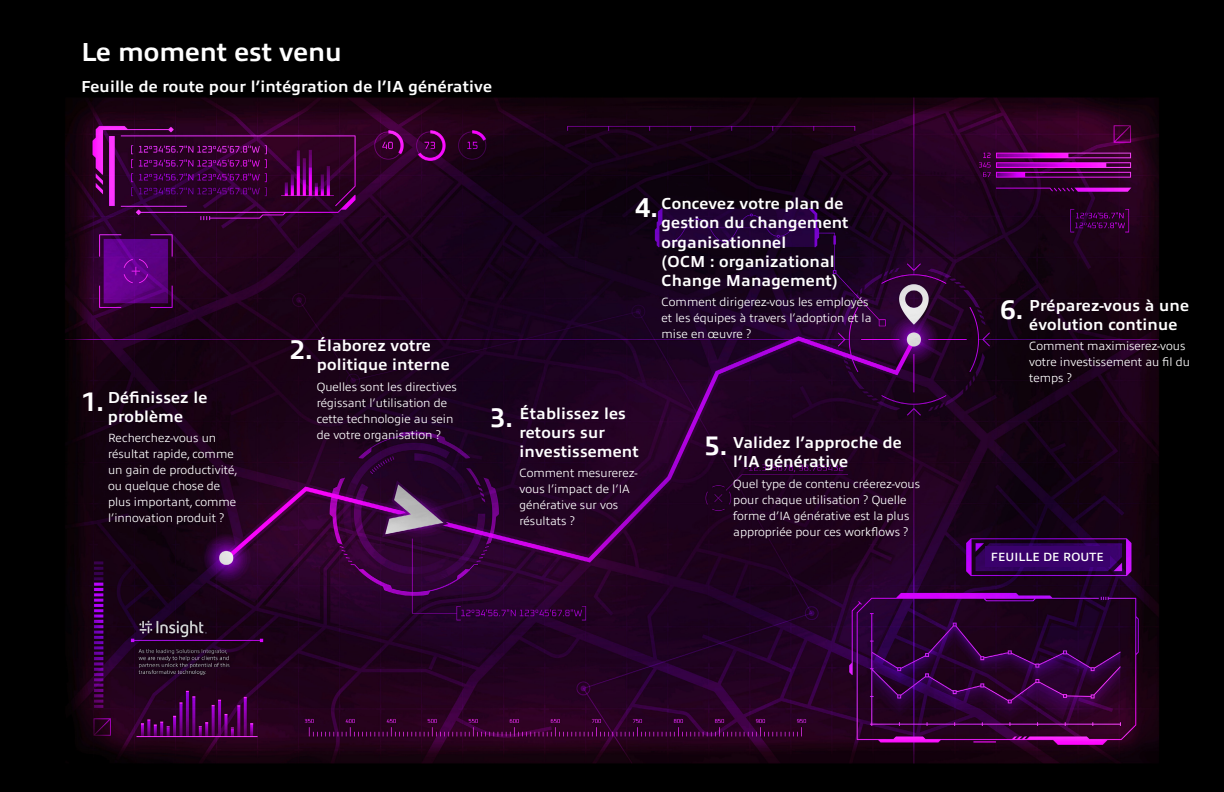
<style>
.page{position:relative;width:1224px;height:792px;background:#fff}
.page>*{position:absolute;margin:0;border:0;box-sizing:border-box;transform-origin:0 0}
.t1{font:700 27px "Allumi Pro";color:#fff}
.t2{font:700 26.2px "Allumi Pro";color:#fff}
.t3{font:700 16px/19.2px "Allumi Pro";letter-spacing:.01em;color:#fff}
.t4{font:300 12px/16px "Allumi Pro";color:#fff}
.t5{font:600 12px "Allumi Pro";color:#fff}
</style>
<div class="page">
<img style="left:0;top:0;width:1224px;height:792px">
<div style="left:985px;top:546px;width:125px;height:21px;background:#3a016c"></div>
<h2 class="t2" style="left:81px;top:33px;width:262px">Le moment est venu</h2>
<h3 class="t3" style="left:81px;top:75px;width:412px">Feuille de route pour l’intégration de l’IA générative</h3>
<h3 class="t3" style="left:108px;top:386px;width:101px">Définissez le problème</h3>
<p class="t4" style="left:108px;top:429px;width:131px">Recherchez-vous un résultat rapide, comme un gain de productivité, ou quelque chose de plus important, comme l’innovation produit ?</p>
<h1 class="t1" style="left:81px;top:381px;width:24px">1.</h1>
<h3 class="t3" style="left:317px;top:335px;width:134px">Élaborez votre politique interne</h3>
<p class="t4" style="left:317px;top:378px;width:142px">Quelles sont les directives régissant l’utilisation de cette technologie au sein de votre organisation ?</p>
<h1 class="t1" style="left:290px;top:330px;width:24px">2.</h1>
<h1 class="t1" style="left:490px;top:397px;width:24px">3.</h1>
<h3 class="t3" style="left:662px;top:193px;width:189px">Concevez votre plan de gestion du changement organisationnel<br>(OCM : organizational<br>Change Management)</h3>
<p class="t4" style="left:662px;top:293px;width:211px">Comment dirigerez-vous les employés et les équipes à travers l’adoption et la mise en œuvre ?</p>
<h3 class="t3" style="left:1029px;top:294px;width:161px">Préparez-vous à une évolution continue</h3>
<p class="t4" style="left:1029px;top:337px;width:162px">Comment maximiserez-vous votre investissement au fil du temps ?</p>
<h1 class="t1" style="left:635px;top:188px;width:24px">4.</h1>
<h1 class="t1" style="left:1000px;top:289px;width:24px">6.</h1>
<h3 class="t3" style="left:520px;top:402px;width:121px">Établissez les retours sur investissement</h3>
<p class="t4" style="left:520px;top:464px;width:120px">Comment mesurerez&shy;vous l’impact de l’IA générative sur vos résultats ?</p>
<h3 class="t3" style="left:733px;top:432px;width:170px">Validez l’approche de l’IA générative</h3>
<p class="t4" style="left:733px;top:475px;width:188px">Quel type de contenu créerez-vous pour chaque utilisation ? Quelle forme d’IA générative est la plus appropriée pour ces workflows ?</p>
<h1 class="t1" style="left:705px;top:426px;width:24px">5.</h1>
<p class="t5" style="left:991px;top:548px;width:115px">FEUILLE DE ROUTE</p>
</div>
